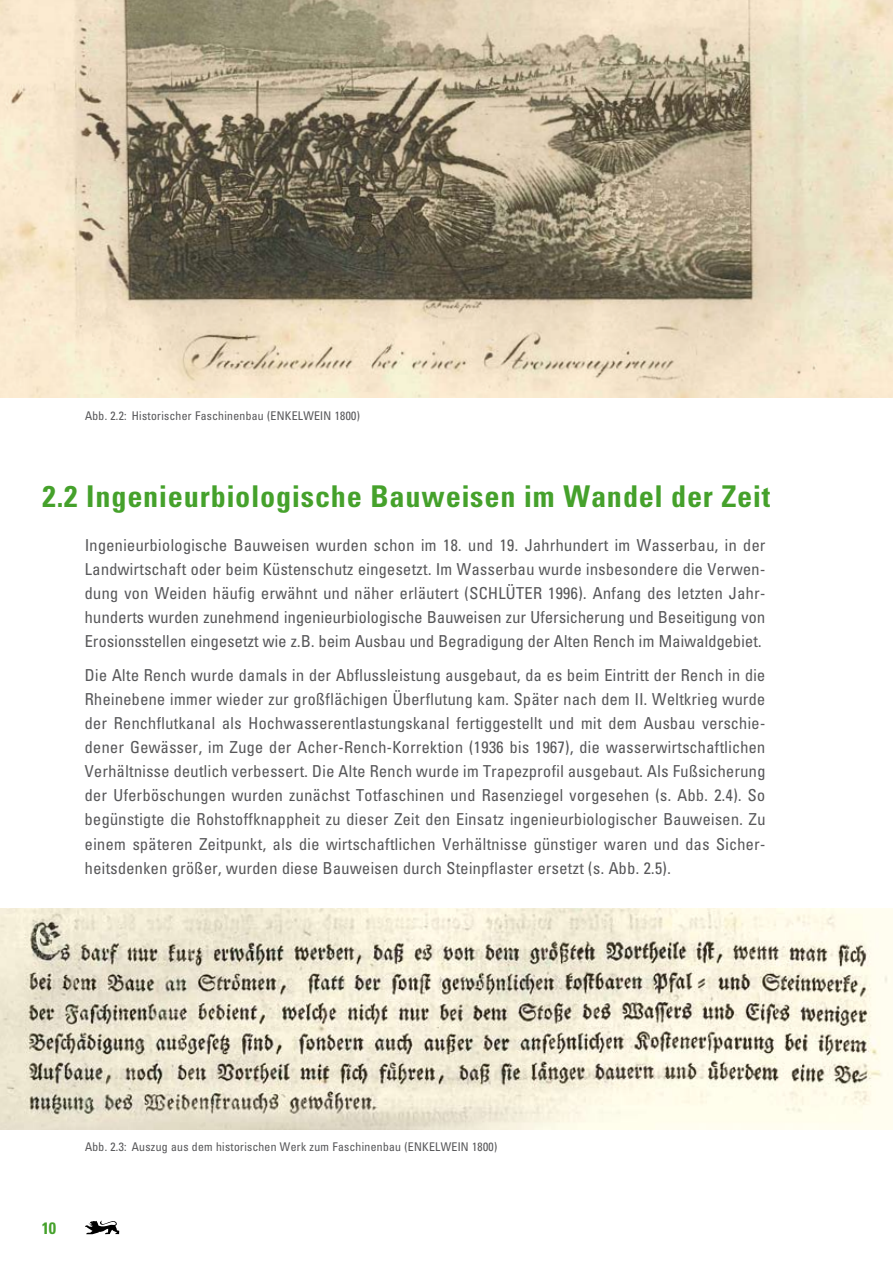
<style>
.page{position:relative;width:893px;height:1263px;background:#fff}
.page>*{position:absolute;margin:0;border:0;box-sizing:border-box;transform-origin:0 0}
.t1{font:700 condensed 30px "Univers S";letter-spacing:.03em;color:#45a12b}
.t2{font:condensed 16.5px/24px "Univers S";letter-spacing:.025em;color:#58585a;text-align:justify}
.t3{font:700 condensed 16.5px "Univers S";color:#45a12b}
.t4{font:condensed 12px "Univers S";letter-spacing:.03em;color:#58585a}
</style>
<div class="page">
<svg style="left:85px;top:1220px;width:34px;height:14px"></svg>
<img style="left:0;top:0;width:893px;height:398px">
<img style="left:0;top:909px;width:893px;height:220px">
<p class="t4" style="left:85px;top:408px;width:276px">Abb. 2.2: Historischer Faschinenbau (ENKELWEIN 1800)</p>
<h1 class="t1" style="left:43px;top:478px;width:729px">2.2 Ingenieurbiologische Bauweisen im Wandel der Zeit</h1>
<p class="t2" style="left:85px;top:533px;width:682px">Ingenieurbiologische Bauweisen wurden schon im 18. und 19. Jahrhundert im Wasserbau, in der Landwirtschaft oder beim Küstenschutz eingesetzt. Im Wasserbau wurde insbesondere die Verwen&shy;dung von Weiden häufig erwähnt und näher erläutert (SCHLÜTER 1996). Anfang des letzten Jahr&shy;hunderts wurden zunehmend ingenieurbiologische Bauweisen zur Ufersicherung und Beseitigung von Erosionsstellen eingesetzt wie z.B. beim Ausbau und Begradigung der Alten Rench im Maiwaldgebiet.</p>
<p class="t2" style="left:85px;top:664px;width:682px">Die Alte Rench wurde damals in der Abflussleistung ausgebaut, da es beim Eintritt der Rench in die Rheinebene immer wieder zur großflächigen Überflutung kam. Später nach dem II. Weltkrieg wurde der Renchflutkanal als Hochwasserentlastungskanal fertiggestellt und mit dem Ausbau verschie&shy;dener Gewässer, im Zuge der Acher-Rench-Korrektion (1936 bis 1967), die wasserwirtschaftlichen Verhältnisse deutlich verbessert. Die Alte Rench wurde im Trapezprofil ausgebaut. Als Fußsicherung der Uferböschungen wurden zunächst Totfaschinen und Rasenziegel vorgesehen (s. Abb. 2.4). So begünstigte die Rohstoffknappheit zu dieser Zeit den Einsatz ingenieurbiologischer Bauweisen. Zu einem späteren Zeitpunkt, als die wirtschaftlichen Verhältnisse günstiger waren und das Sicher&shy;heitsdenken größer, wurden diese Bauweisen durch Steinpflaster ersetzt (s. Abb. 2.5).</p>
<p class="t3" style="left:42px;top:1218px;width:16px">10</p>
<p class="t4" style="left:85px;top:1140px;width:414px">Abb. 2.3: Auszug aus dem historischen Werk zum Faschinenbau (ENKELWEIN 1800)</p>
</div>
